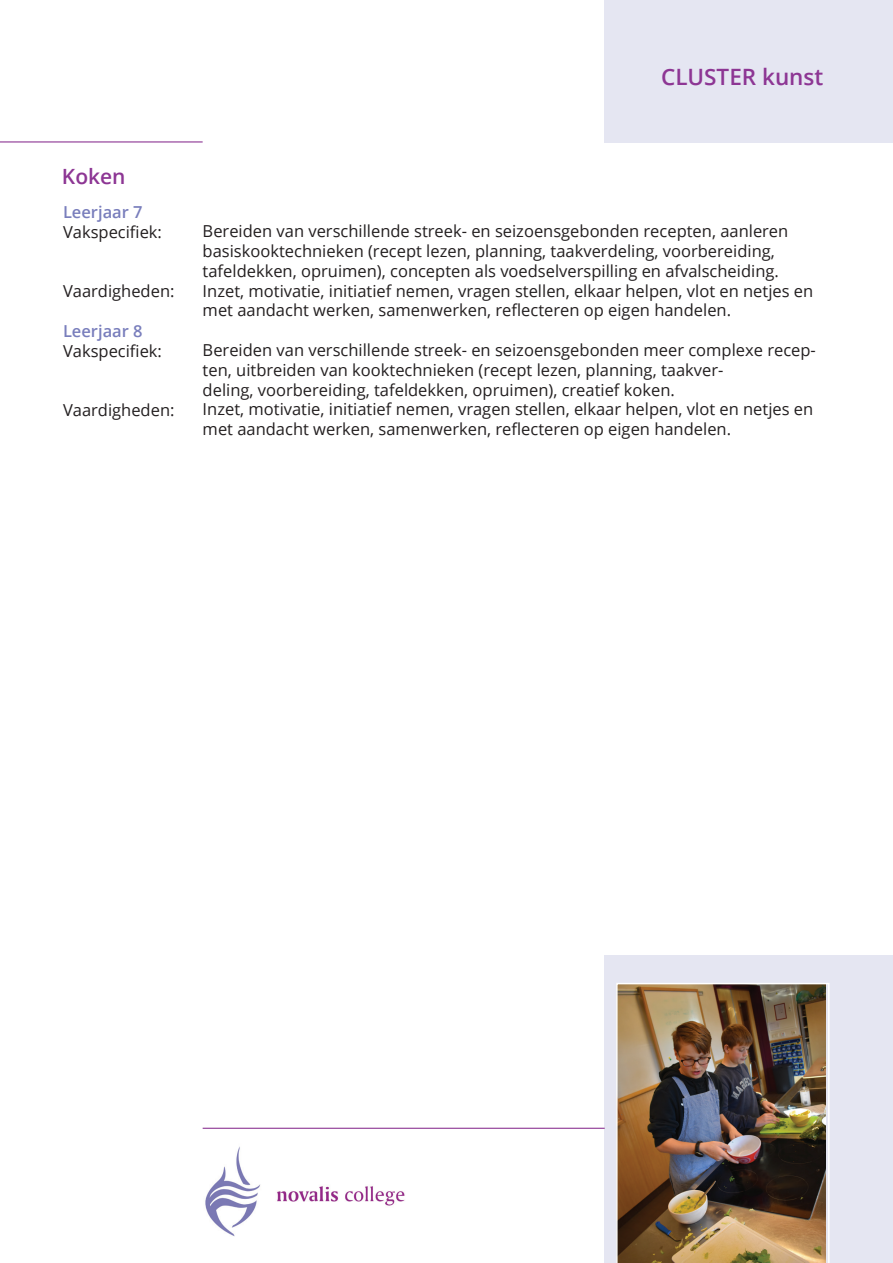
<style>
.page{position:relative;width:893px;height:1263px;background:#fff}
.page>*{position:absolute;margin:0;border:0;box-sizing:border-box;transform-origin:0 0}
.t1{font:600 22.5px "Open Sans";color:#8d3694}
.t2{font:600 21px "Open Sans";color:#8d3694}
.t3{font:16.5px/19.8px "Open Sans";color:#231f20}
.t4{font:600 16.5px "Open Sans";color:#797ebc}
</style>
<div class="page">
<div style="left:605px;top:956px;width:288px;height:307px;background:#e5e6f2"></div>
<img style="left:616px;top:983px;width:214px;height:280px">
<div style="left:605px;top:0;width:288px;height:143px;background:#e5e6f2"></div>
<hr style="left:0;top:141px;width:203px;height:2px;background:#8d3694">
<img style="left:205px;top:1146px;width:200px;height:91px">
<hr style="left:203px;top:1128px;width:402px;height:1px;background:#8d3694">
<h1 class="t1" style="left:661px;top:61px;width:164px">CLUSTER kunst</h1>
<p class="t2" style="left:62px;top:162px;width:65px">Koken</p>
<p class="t4" style="left:63px;top:201px;width:81px">Leerjaar 7</p>
<p class="t3" style="left:63px;top:221px;width:100px">Vakspecifiek:</p>
<p class="t3" style="left:63px;top:281px;width:113px">Vaardigheden:</p>
<p class="t4" style="left:63px;top:319px;width:81px">Leerjaar 8</p>
<p class="t3" style="left:63px;top:340px;width:100px">Vakspecifiek:</p>
<p class="t3" style="left:63px;top:400px;width:113px">Vaardigheden:</p>
<p class="t3" style="left:203px;top:221px;width:612px">Bereiden van verschillende streek- en seizoensgebonden recepten, aanleren basiskooktechnieken (recept lezen, planning, taakverdeling, voorbereiding, tafeldekken, opruimen), concepten als voedselverspilling en afvalscheiding.<br>Inzet, motivatie, initiatief nemen, vragen stellen, elkaar helpen, vlot en netjes en met aandacht werken, samenwerken, reflecteren op eigen handelen.</p>
<p class="t3" style="left:203px;top:340px;width:615px">Bereiden van verschillende streek- en seizoensgebonden meer complexe recep&shy;ten, uitbreiden van kooktechnieken (recept lezen, planning, taakver-<br>deling, voorbereiding, tafeldekken, opruimen), creatief koken.<br>Inzet, motivatie, initiatief nemen, vragen stellen, elkaar helpen, vlot en netjes en met aandacht werken, samenwerken, reflecteren op eigen handelen.</p>
</div>
